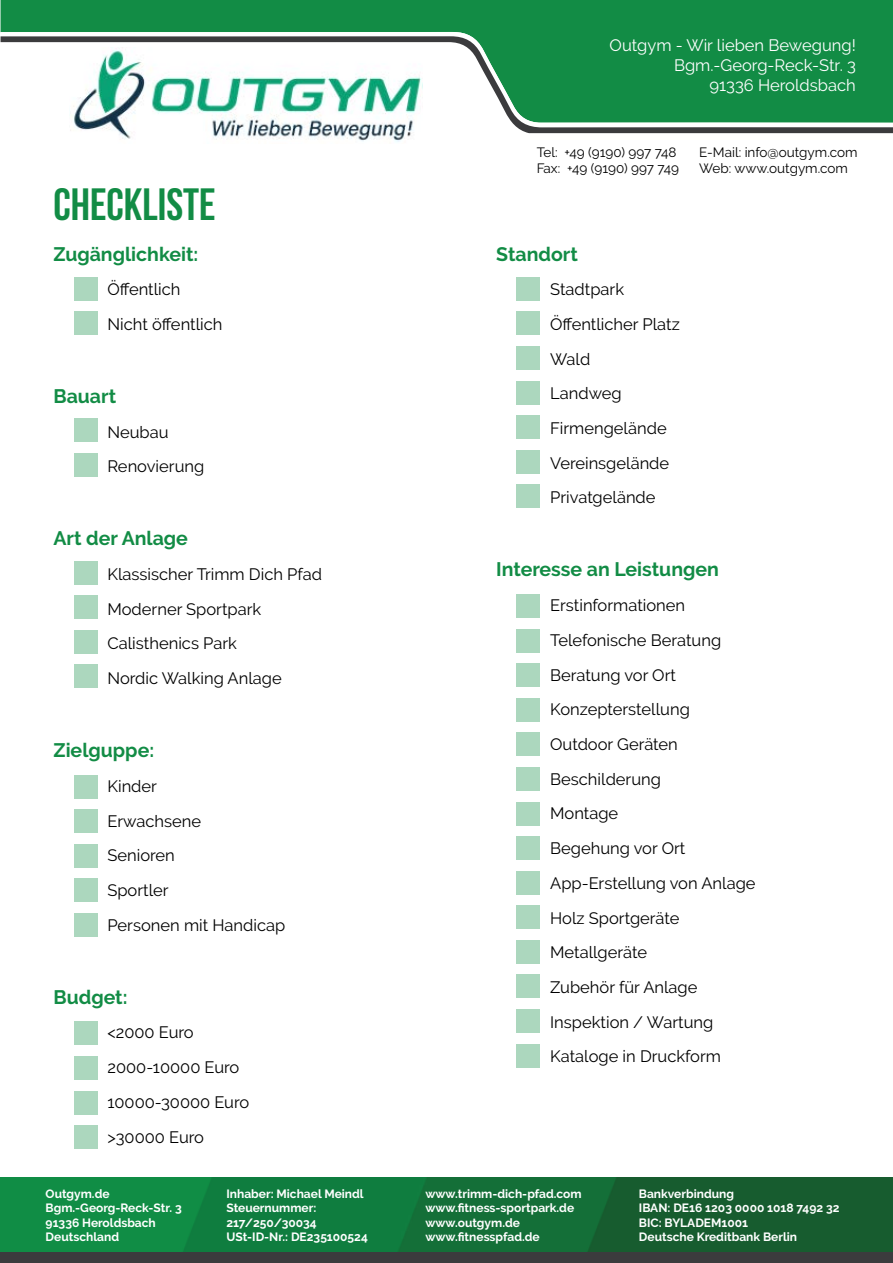
<style>
.page{position:relative;width:893px;height:1263px;background:#fff}
.page>*{position:absolute;margin:0;border:0;box-sizing:border-box;transform-origin:0 0}
.t1{font:700 45px "Bebas Neue";color:#128c45}
.t2{font:700 19.5px "Raleway";color:#128c45}
.t3{font:16.5px/34.7px "Raleway";color:#000}
.t4{font:16.5px/19.8px "Raleway";color:#fff;text-align:right}
.t5{font:13.5px/16.2px "Raleway";color:#000}
.t6{font:700 12px/14.4px "Raleway";color:#fff}
</style>
<div class="page">
<img style="left:0;top:1177px;width:893px;height:75px">
<div style="left:0;top:0;width:893px;height:43px;background:#128c45"></div>
<img style="left:119px;top:133px;width:292px;height:9px">
<svg style="left:1px;top:36px;width:892px;height:97px"></svg>
<div style="left:0;top:1252px;width:893px;height:11px;background:#3b3b3d"></div>
<div style="left:74px;top:277px;width:24px;height:23px;background:#acd7be"></div>
<div style="left:74px;top:418px;width:24px;height:24px;background:#acd7be"></div>
<div style="left:74px;top:561px;width:24px;height:23px;background:#acd7be"></div>
<div style="left:74px;top:1021px;width:24px;height:24px;background:#acd7be"></div>
<div style="left:74px;top:775px;width:24px;height:23px;background:#acd7be"></div>
<div style="left:516px;top:277px;width:24px;height:24px;background:#acd7be"></div>
<div style="left:516px;top:594px;width:24px;height:24px;background:#acd7be"></div>
<div style="left:516px;top:836px;width:24px;height:24px;background:#acd7be"></div>
<div style="left:74px;top:630px;width:24px;height:24px;background:#acd7be"></div>
<div style="left:74px;top:1091px;width:24px;height:23px;background:#acd7be"></div>
<div style="left:74px;top:844px;width:24px;height:23px;background:#acd7be"></div>
<div style="left:516px;top:346px;width:24px;height:24px;background:#acd7be"></div>
<div style="left:516px;top:663px;width:24px;height:24px;background:#acd7be"></div>
<div style="left:516px;top:905px;width:24px;height:24px;background:#acd7be"></div>
<div style="left:74px;top:311px;width:24px;height:24px;background:#acd7be"></div>
<div style="left:74px;top:453px;width:24px;height:23px;background:#acd7be"></div>
<div style="left:74px;top:595px;width:24px;height:24px;background:#acd7be"></div>
<div style="left:74px;top:1056px;width:24px;height:24px;background:#acd7be"></div>
<div style="left:74px;top:809px;width:24px;height:24px;background:#acd7be"></div>
<div style="left:516px;top:311px;width:24px;height:24px;background:#acd7be"></div>
<div style="left:516px;top:629px;width:24px;height:24px;background:#acd7be"></div>
<div style="left:516px;top:871px;width:24px;height:23px;background:#acd7be"></div>
<div style="left:74px;top:664px;width:24px;height:24px;background:#acd7be"></div>
<div style="left:74px;top:1125px;width:24px;height:24px;background:#acd7be"></div>
<div style="left:74px;top:878px;width:24px;height:24px;background:#acd7be"></div>
<div style="left:516px;top:381px;width:24px;height:23px;background:#acd7be"></div>
<div style="left:516px;top:698px;width:24px;height:24px;background:#acd7be"></div>
<div style="left:516px;top:940px;width:24px;height:24px;background:#acd7be"></div>
<div style="left:516px;top:450px;width:24px;height:23px;background:#acd7be"></div>
<div style="left:516px;top:767px;width:24px;height:24px;background:#acd7be"></div>
<div style="left:516px;top:1009px;width:24px;height:24px;background:#acd7be"></div>
<div style="left:74px;top:913px;width:24px;height:24px;background:#acd7be"></div>
<div style="left:516px;top:415px;width:24px;height:24px;background:#acd7be"></div>
<div style="left:516px;top:732px;width:24px;height:24px;background:#acd7be"></div>
<div style="left:516px;top:974px;width:24px;height:24px;background:#acd7be"></div>
<div style="left:516px;top:484px;width:24px;height:24px;background:#acd7be"></div>
<div style="left:516px;top:802px;width:24px;height:23px;background:#acd7be"></div>
<div style="left:516px;top:1043px;width:24px;height:24px;background:#acd7be"></div>
<p class="t4" style="left:610px;top:35px;width:248px">Outgym - Wir lieben Bewegung!<br>Bgm.-Georg-Reck-Str. 3<br>91336 Heroldsbach</p>
<h1 class="t1" style="left:53px;top:180px;width:164px">CHECKLISTe</h1>
<p class="t2" style="left:53px;top:242px;width:146px">Zugänglichkeit:</p>
<p class="t3" style="left:107px;top:272px;width:117px">Öffentlich<br>Nicht öffentlich</p>
<p class="t2" style="left:53px;top:385px;width:64px">Bauart</p>
<p class="t3" style="left:107px;top:414px;width:98px">Neubau<br>Renovierung</p>
<p class="t2" style="left:53px;top:527px;width:136px">Art der Anlage</p>
<p class="t3" style="left:107px;top:557px;width:216px">Klassischer Trimm Dich Pfad<br>Moderner Sportpark<br>Calisthenics Park<br>Nordic Walking Anlage</p>
<p class="t2" style="left:53px;top:739px;width:102px">Zielguppe:</p>
<p class="t3" style="left:107px;top:769px;width:179px">Kinder<br>Erwachsene<br>Senioren<br>Sportler<br>Personen mit Handicap</p>
<p class="t2" style="left:53px;top:986px;width:76px">Budget:</p>
<p class="t3" style="left:107px;top:1015px;width:143px">&lt;2000 Euro<br>2000-10000 Euro<br>10000-30000 Euro &gt;30000 Euro</p>
<p class="t5" style="left:537px;top:144px;width:144px">Tel: +49 (9190) 997 748<br>Fax: +49 (9190) 997 749</p>
<p class="t5" style="left:699px;top:144px;width:160px">E-Mail: info@outgym.com<br>Web: www.outgym.com</p>
<p class="t2" style="left:496px;top:242px;width:83px">Standort</p>
<p class="t3" style="left:550px;top:272px;width:131px">Stadtpark<br>Öffentlicher Platz<br>Wald<br>Landweg<br>Firmengelände<br>Vereinsgelände<br>Privatgelände</p>
<p class="t2" style="left:496px;top:558px;width:224px">Interesse an Leistungen</p>
<p class="t3" style="left:550px;top:588px;width:207px">Erstinformationen<br>Telefonische Beratung<br>Beratung vor Ort<br>Konzepterstellung<br>Outdoor Geräten<br>Beschilderung<br>Montage<br>Begehung vor Ort<br>App-Erstellung von Anlage<br>Holz Sportgeräte<br>Metallgeräte<br>Zubehör für Anlage<br>Inspektion / Wartung<br>Kataloge in Druckform</p>
<p class="t6" style="left:46px;top:1186px;width:138px">Outgym.de<br>Bgm.-Georg-Reck-Str. 3<br>91336 Heroldsbach<br>Deutschland</p>
<p class="t6" style="left:226px;top:1186px;width:143px">Inhaber: Michael Meindl<br>Steuernummer:<br>217/250/30034<br>USt-ID-Nr.: DE235100524</p>
<p class="t6" style="left:425px;top:1186px;width:158px">www.trimm-dich-pfad.com www.fitness-sportpark.de www.outgym.de www.fitnesspfad.de</p>
<p class="t6" style="left:639px;top:1186px;width:202px">Bankverbindung<br>IBAN: DE16 1203 0000 1018 7492 32<br>BIC: BYLADEM1001<br>Deutsche Kreditbank Berlin</p>
</div>
